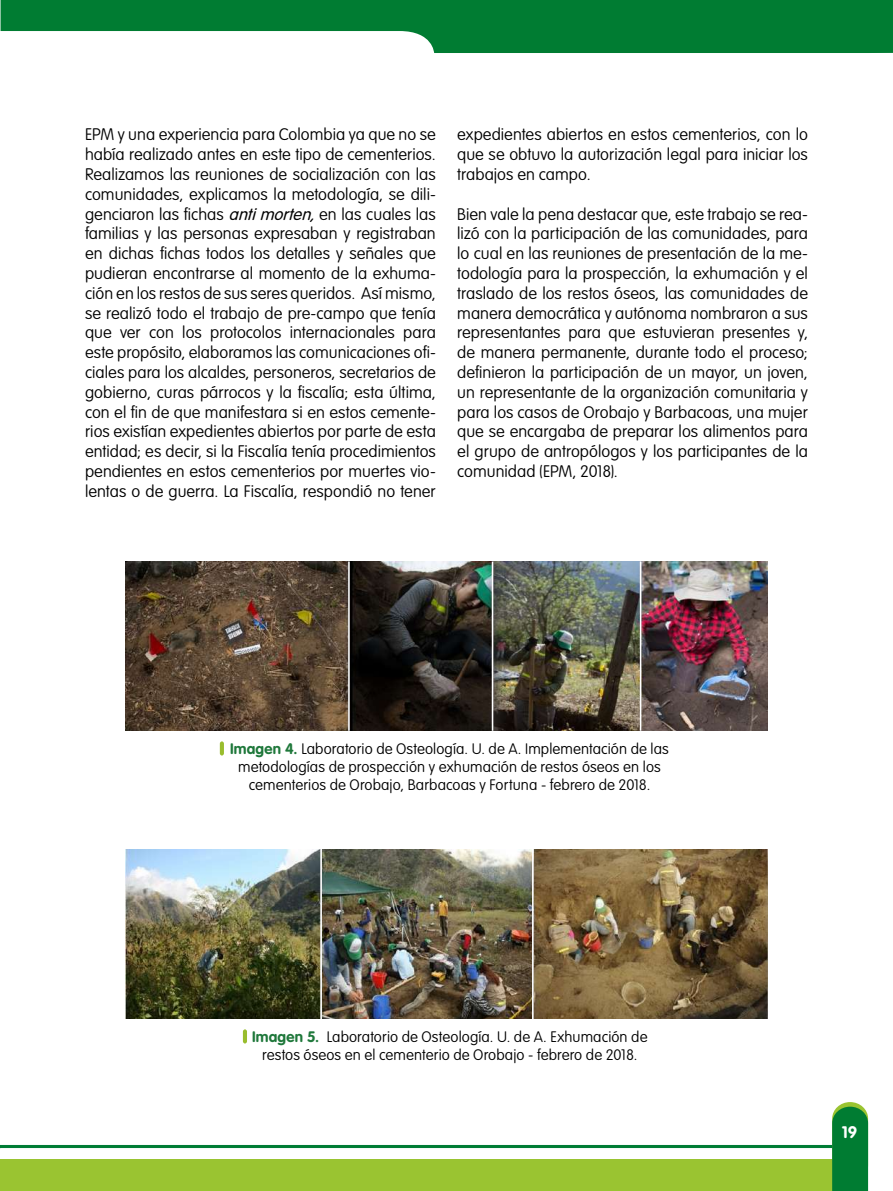
<style>
.page{position:relative;width:893px;height:1191px;background:#fff}
.page>*{position:absolute;margin:0;border:0;box-sizing:border-box;transform-origin:0 0}
.t1{font:100 16.5px/19.8px "VAG Rounded Std";color:#000;text-align:justify}
.t2{font:700 16.5px "VAG Rounded Std";color:#fff}
.t3{font:100 15px/18px "VAG Rounded Std";letter-spacing:.005em;color:#000;text-align:center}
.s1{font-family:"VAG Rounded";font-weight:300;font-style:italic}
.s2{font-weight:700;color:#1f783b}
</style>
<div class="page">
<hr style="left:0;top:1159px;width:1px;height:32px;background:#9ac431">
<hr style="left:1px;top:1145px;width:848px;height:3px;background:#007d39">
<hr style="left:1px;top:1145px;width:850px;height:2px;background:#007c32">
<div style="left:1px;top:1159px;width:851px;height:32px;background:#9ac431"></div>
<svg style="left:832px;top:1102px;width:36px;height:89px;background:#13853a"></svg>
<svg style="left:1px;top:0;width:892px;height:53px;fill:#007c32"></svg>
<img style="left:126px;top:561px;width:641px;height:170px">
<hr style="left:348px;top:561px;width:2px;height:170px;background:#fff">
<hr style="left:492px;top:561px;width:1px;height:170px;background:#fff">
<hr style="left:640px;top:561px;width:1px;height:170px;background:#fff">
<img style="left:126px;top:849px;width:641px;height:169px">
<hr style="left:320px;top:849px;width:2px;height:169px;background:#fff">
<hr style="left:532px;top:849px;width:2px;height:169px;background:#fff">
<hr style="left:220px;top:741px;width:4px;height:14px;background:#99bd2e;border-radius:2px">
<hr style="left:243px;top:1029px;width:4px;height:14px;background:#99bd2e;border-radius:2px">
<p class="t1" style="left:85px;top:125px;width:352px">EPM y una experiencia para Colombia ya que no se había realizado antes en este tipo de cementerios.<br>Realizamos las reuniones de socialización con las comunidades, explicamos la metodología, se dili&shy;genciaron las fichas <span class="s1">anti morten,</span> en las cuales las familias y las personas expresaban y registraban en dichas fichas todos los detalles y señales que pudieran encontrarse al momento de la exhuma&shy;ción en los restos de sus seres queridos. Así mismo, se realizó todo el trabajo de pre-campo que tenía que ver con los protocolos internacionales para este propósito, elaboramos las comunicaciones ofi&shy;ciales para los alcaldes, personeros, secretarios de gobierno, curas párrocos y la fiscalía; esta última, con el fin de que manifestara si en estos cemente&shy;rios existían expedientes abiertos por parte de esta entidad; es decir, si la Fiscalía tenía procedimientos pendientes en estos cementerios por muertes vio&shy;lentas o de guerra. La Fiscalía, respondió no tener</p>
<p class="t1" style="left:457px;top:125px;width:352px">expedientes abiertos en estos cementerios, con lo que se obtuvo la autorización legal para iniciar los trabajos en campo.</p>
<p class="t1" style="left:457px;top:204px;width:352px">Bien vale la pena destacar que, este trabajo se rea&shy;lizó con la participación de las comunidades, para lo cual en las reuniones de presentación de la me&shy;todología para la prospección, la exhumación y el traslado de los restos óseos, las comunidades de manera democrática y autónoma nombraron a sus representantes para que estuvieran presentes y, de manera permanente, durante todo el proceso; definieron la participación de un mayor, un joven, un representante de la organización comunitaria y para los casos de Orobajo y Barbacoas, una mujer que se encargaba de preparar los alimentos para el grupo de antropólogos y los participantes de la comunidad (EPM, 2018).</p>
<p class="t3" style="left:230px;top:740px;width:440px"><span class="s2">Imagen 4.</span> Laboratorio de Osteología. U. de A. Implementación de las metodologías de prospección y exhumación de restos óseos en los cementerios de Orobajo, Barbacoas y Fortuna - febrero de 2018.</p>
<p class="t3" style="left:252px;top:1028px;width:397px"><span class="s2">Imagen 5.</span> Laboratorio de Osteología. U. de A. Exhumación de restos óseos en el cementerio de Orobajo - febrero de 2018.</p>
<p class="t2" style="left:842px;top:1122px;width:17px">19</p>
</div>
